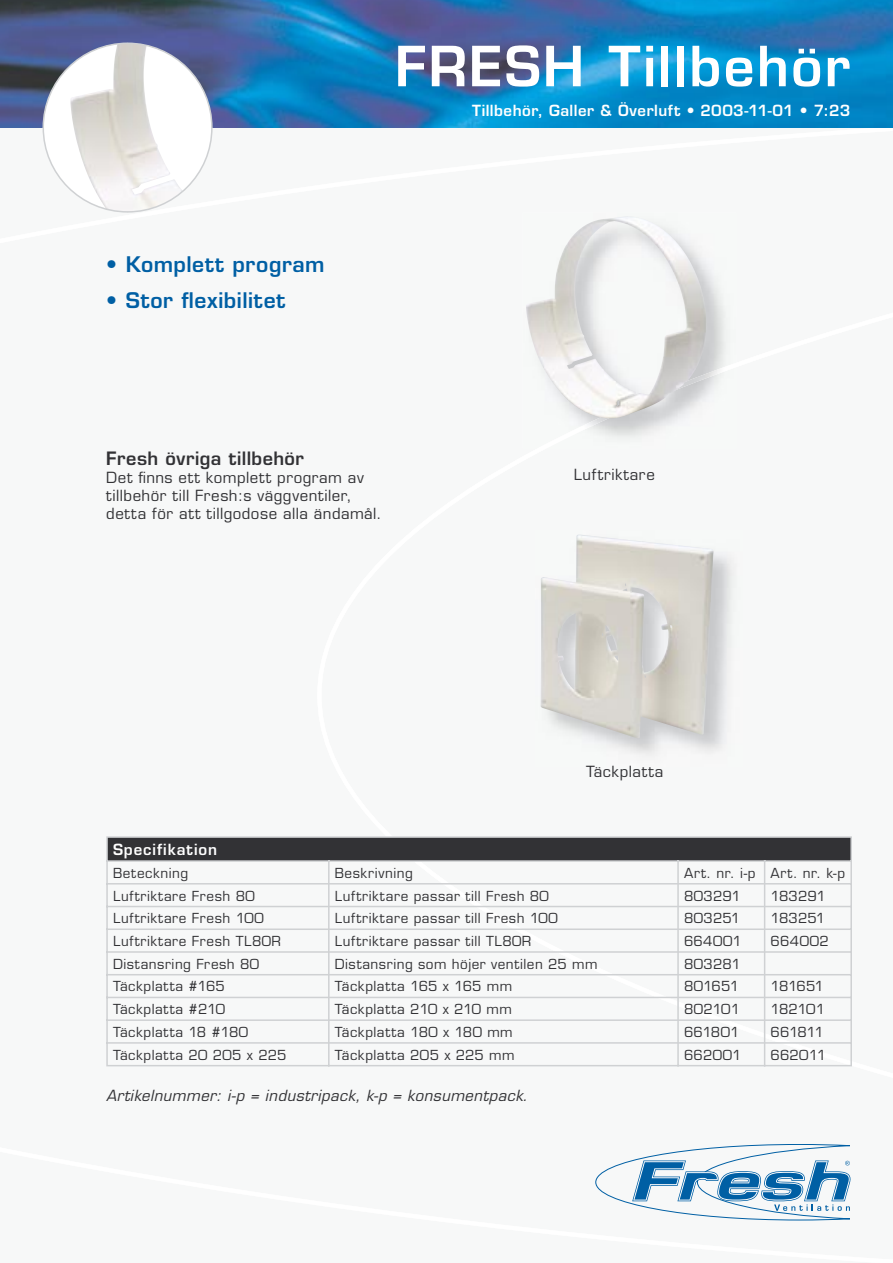
<style>
.page{position:relative;width:893px;height:1263px;background:#fff}
.page>*{position:absolute;margin:0;border:0;box-sizing:border-box;transform-origin:0 0}
.t1{font:600 54px "Eurostile";letter-spacing:.04em;color:#fff}
.t2{font:600 21px "Eurostile";letter-spacing:.025em;color:#005fa4}
.t3{font:600 18px "Eurostile";letter-spacing:.025em;color:#323235}
.t4{font:15px/18px "Eurostile";letter-spacing:.035em;color:#323235}
.t5{font:italic 15px "Eurostile";letter-spacing:.03em;color:#323235}
.t6{font:600 15px "Eurostile";letter-spacing:.04em;color:#fff}
.t7{font:600 15px "Eurostile";letter-spacing:.06em;color:#fff}
.t8{font:13.5px "Eurostile";letter-spacing:.035em;color:#323235}
</style>
<div class="page">
<img style="left:0;top:0;width:893px;height:128px">
<svg style="left:595px;top:1144px;width:255px;height:76px"></svg>
<svg style="left:43px;top:43px;width:170px;height:170px"></svg>
<img style="left:538px;top:363px;width:198px;height:85px">
<img style="left:526px;top:216px;width:180px;height:202px">
<img style="left:541px;top:535px;width:172px;height:203px">
<svg style="left:106px;top:836px;width:746px;height:230px"></svg>
<h1 class="t1" style="left:395px;top:33px;width:457px">FRESH Tillbehör</h1>
<h2 class="t2" style="left:106px;top:251px;width:220px">• Komplett program</h2>
<h2 class="t2" style="left:106px;top:287px;width:181px">• Stor flexibilitet</h2>
<h3 class="t3" style="left:106px;top:447px;width:199px">Fresh övriga tillbehör</h3>
<p class="t4" style="left:106px;top:469px;width:277px">Det finns ett komplett program av tillbehör till Fresh:s väggventiler, detta för att tillgodose alla ändamål.</p>
<p class="t6" style="left:472px;top:101px;width:380px">Tillbehör, Galler &amp; Överluft • 2003-11-01 • 7:23</p>
<p class="t4" style="left:574px;top:465px;width:83px">Luftriktare</p>
<p class="t4" style="left:586px;top:763px;width:79px">Täckplatta</p>
<p class="t7" style="left:113px;top:840px;width:105px">Specifikation</p>
<p class="t8" style="left:113px;top:865px;width:77px">Beteckning</p>
<p class="t8" style="left:335px;top:865px;width:80px">Beskrivning</p>
<p class="t8" style="left:684px;top:865px;width:163px">Art. nr. i-p Art. nr. k-p</p>
<p class="t8" style="left:113px;top:887px;width:143px">Luftriktare Fresh 80</p>
<p class="t8" style="left:335px;top:887px;width:216px">Luftriktare passar till Fresh 80</p>
<p class="t8" style="left:684px;top:887px;width:58px">803291</p>
<p class="t8" style="left:771px;top:887px;width:57px">183291</p>
<p class="t8" style="left:113px;top:910px;width:152px">Luftriktare Fresh 100</p>
<p class="t8" style="left:335px;top:910px;width:225px">Luftriktare passar till Fresh 100</p>
<p class="t8" style="left:684px;top:910px;width:58px">803251</p>
<p class="t8" style="left:771px;top:910px;width:56px">183251</p>
<p class="t8" style="left:113px;top:933px;width:169px">Luftriktare Fresh TL80R</p>
<p class="t8" style="left:335px;top:933px;width:198px">Luftriktare passar till TL80R</p>
<p class="t8" style="left:684px;top:933px;width:59px">664001</p>
<p class="t8" style="left:771px;top:933px;width:60px">664002</p>
<p class="t8" style="left:113px;top:956px;width:148px">Distansring Fresh 80</p>
<p class="t8" style="left:335px;top:956px;width:264px">Distansring som höjer ventilen 25 mm</p>
<p class="t8" style="left:684px;top:956px;width:58px">803281</p>
<p class="t8" style="left:113px;top:978px;width:113px">Täckplatta #165</p>
<p class="t8" style="left:335px;top:978px;width:179px">Täckplatta 165 x 165 mm</p>
<p class="t8" style="left:684px;top:978px;width:56px">801651</p>
<p class="t8" style="left:771px;top:978px;width:55px">181651</p>
<p class="t8" style="left:113px;top:1001px;width:114px">Täckplatta #210</p>
<p class="t8" style="left:335px;top:1001px;width:179px">Täckplatta 210 x 210 mm</p>
<p class="t8" style="left:684px;top:1001px;width:57px">802101</p>
<p class="t8" style="left:771px;top:1001px;width:56px">182101</p>
<p class="t8" style="left:113px;top:1024px;width:137px">Täckplatta 18 #180</p>
<p class="t8" style="left:335px;top:1024px;width:179px">Täckplatta 180 x 180 mm</p>
<p class="t8" style="left:684px;top:1024px;width:57px">661801</p>
<p class="t8" style="left:771px;top:1024px;width:55px">661811</p>
<p class="t8" style="left:113px;top:1046px;width:175px">Täckplatta 20 205 x 225</p>
<p class="t8" style="left:335px;top:1046px;width:181px">Täckplatta 205 x 225 mm</p>
<p class="t8" style="left:684px;top:1046px;width:59px">662001</p>
<p class="t8" style="left:771px;top:1046px;width:57px">662011</p>
<p class="t5" style="left:106px;top:1086px;width:423px">Artikelnummer: i-p = industripack, k-p = konsumentpack.</p>
</div>
